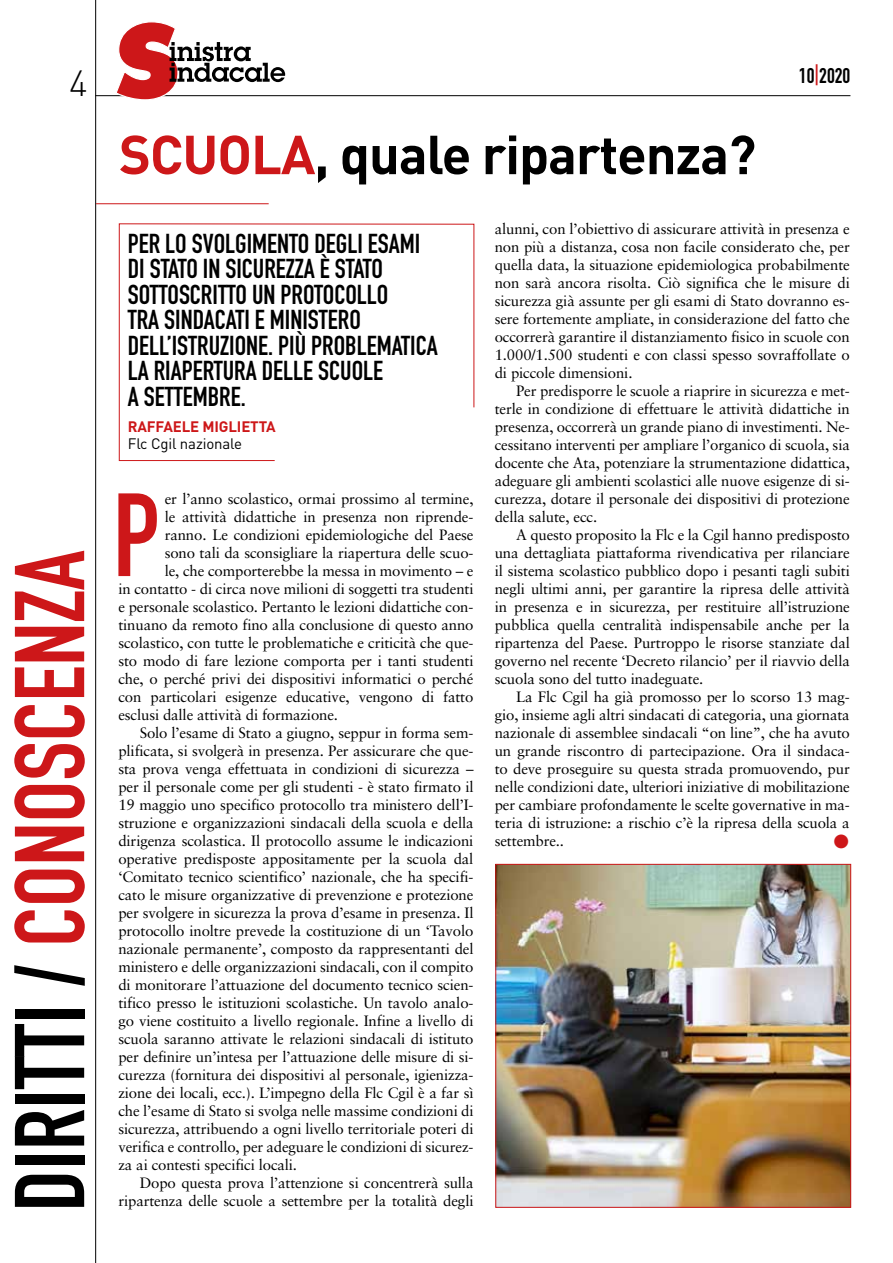
<style>
.page{position:relative;width:893px;height:1263px;background:#fff}
.page>*{position:absolute;margin:0;border:0;box-sizing:border-box;transform-origin:0 0}
.t1{font:116.1px "DIN Engschrift Std";color:#cd1719}
.t2{font:97.35px "DIN Engschrift Std";color:#cd1719}
.t3{font:700 54px "DIN";letter-spacing:-.02em;color:#000}
.t4{font:300 36px "DIN";color:#000}
.t5{font:27px/25.5px "DIN Engschrift Std";color:#000}
.t6{font:21px "DIN Engschrift Std";color:#000}
.t7{font:15px/18px "Sabon";letter-spacing:-.01em;color:#000;text-align:justify}
.t8{font:700 15px "DIN";letter-spacing:-.01em;color:#cd1719}
.t9{font:15px "DIN";letter-spacing:-.01em;color:#000}
.t10{font:15px "Zapf Dingbats IT Cby BT";color:#cd1719}
.s1{color:#000}
.s2{color:#cd1719}
</style>
<div class="page">
<hr style="left:95px;top:95px;width:755px;height:1px;background:#000">
<svg style="left:115px;top:22px;width:170px;height:78px"></svg>
<hr style="left:95px;top:0;width:1px;height:1263px;background:#000">
<hr style="left:96px;top:203px;width:173px;height:1px;background:#cd1719">
<svg style="left:119px;top:223px;width:356px;height:238px"></svg>
<img style="left:497px;top:866px;width:352px;height:340px">
<div style="left:495px;top:864px;width:356px;height:344px;border:1px solid #cd1719"></div>
<h3 class="t4" style="left:69px;top:61px;width:20px">4</h3>
<h2 class="t2" style="left:-7px;top:1211px;width:663px;rotate:-90deg"><span class="s1">DIRITTI /</span> CONOSCENZA</h2>
<h3 class="t3" style="left:119px;top:119px;width:639px"><span class="s2">SCUOLA</span>, quale ripartenza?</h3>
<h3 class="t6" style="left:799px;top:63px;width:53px">10<span class="s2">|</span>2020</h3>
<h3 class="t5" style="left:128px;top:231px;width:311px">PER LO SVOLGIMENTO DEGLI ESAMI<br>DI STATO IN SICUREZZA È STATO<br>SOTTOSCRITTO UN PROTOCOLLO<br>TRA SINDACATI E MINISTERO<br>DELL’ISTRUZIONE. PIÙ PROBLEMATICA<br>LA RIAPERTURA DELLE SCUOLE<br>A SETTEMBRE.</h3>
<p class="t8" style="left:128px;top:417px;width:149px">RAFFAELE MIGLIETTA</p>
<p class="t9" style="left:128px;top:434px;width:116px">Flc Cgil nazionale</p>
<h1 class="t1" style="left:113px;top:467px;width:49px">P</h1>
<p class="t7" style="left:165px;top:490px;width:310px">er l’anno scolastico, ormai prossimo al termine,</p>
<p class="t7" style="left:165px;top:508px;width:310px">le attività didattiche in presenza non riprende-</p>
<p class="t7" style="left:165px;top:526px;width:310px">ranno. Le condizioni epidemiologiche del Paese</p>
<p class="t7" style="left:165px;top:544px;width:310px">sono tali da sconsigliare la riapertura delle scuo-</p>
<p class="t7" style="left:165px;top:562px;width:310px">le, che comporterebbe la messa in movimento – e</p>
<p class="t7" style="left:118px;top:580px;width:357px">in contatto - di circa nove milioni di soggetti tra studenti</p>
<p class="t7" style="left:118px;top:598px;width:357px">e personale scolastico. Pertanto le lezioni didattiche con-</p>
<p class="t7" style="left:118px;top:616px;width:357px">tinuano da remoto fino alla conclusione di questo anno</p>
<p class="t7" style="left:118px;top:634px;width:357px">scolastico, con tutte le problematiche e criticità che que-</p>
<p class="t7" style="left:118px;top:652px;width:357px">sto modo di fare lezione comporta per i tanti studenti</p>
<p class="t7" style="left:118px;top:670px;width:357px">che, o perché privi dei dispositivi informatici o perché</p>
<p class="t7" style="left:118px;top:688px;width:357px">con particolari esigenze educative, vengono di fatto</p>
<p class="t7" style="left:118px;top:706px;width:221px">esclusi dalle attività di formazione.</p>
<p class="t7" style="left:140px;top:724px;width:335px">Solo l’esame di Stato a giugno, seppur in forma sem-</p>
<p class="t7" style="left:118px;top:742px;width:357px">plificata, si svolgerà in presenza. Per assicurare che que-</p>
<p class="t7" style="left:118px;top:760px;width:357px">sta prova venga effettuata in condizioni di sicurezza –</p>
<p class="t7" style="left:118px;top:778px;width:357px">per il personale come per gli studenti - è stato firmato il</p>
<p class="t7" style="left:118px;top:796px;width:357px">19 maggio uno specifico protocollo tra ministero dell’I-</p>
<p class="t7" style="left:118px;top:814px;width:357px">struzione e organizzazioni sindacali della scuola e della</p>
<p class="t7" style="left:118px;top:832px;width:357px">dirigenza scolastica. Il protocollo assume le indicazioni</p>
<p class="t7" style="left:118px;top:850px;width:357px">operative predisposte appositamente per la scuola dal</p>
<p class="t7" style="left:118px;top:868px;width:357px">‘Comitato tecnico scientifico’ nazionale, che ha specifi-</p>
<p class="t7" style="left:118px;top:886px;width:357px">cato le misure organizzative di prevenzione e protezione</p>
<p class="t7" style="left:118px;top:904px;width:357px">per svolgere in sicurezza la prova d’esame in presenza. Il</p>
<p class="t7" style="left:118px;top:922px;width:357px">protocollo inoltre prevede la costituzione di un ‘Tavolo</p>
<p class="t7" style="left:118px;top:940px;width:357px">nazionale permanente’, composto da rappresentanti del</p>
<p class="t7" style="left:118px;top:958px;width:357px">ministero e delle organizzazioni sindacali, con il compito</p>
<p class="t7" style="left:118px;top:976px;width:357px">di monitorare l’attuazione del documento tecnico scien-</p>
<p class="t7" style="left:118px;top:994px;width:357px">tifico presso le istituzioni scolastiche. Un tavolo analo-</p>
<p class="t7" style="left:118px;top:1012px;width:357px">go viene costituito a livello regionale. Infine a livello di</p>
<p class="t7" style="left:118px;top:1030px;width:357px">scuola saranno attivate le relazioni sindacali di istituto</p>
<p class="t7" style="left:118px;top:1048px;width:357px">per definire un’intesa per l’attuazione delle misure di si-</p>
<p class="t7" style="left:118px;top:1066px;width:357px">curezza (fornitura dei dispositivi al personale, igienizza-</p>
<p class="t7" style="left:118px;top:1084px;width:357px">zione dei locali, ecc.). L’impegno della Flc Cgil è a far sì</p>
<p class="t7" style="left:118px;top:1102px;width:357px">che l’esame di Stato si svolga nelle massime condizioni di</p>
<p class="t7" style="left:118px;top:1120px;width:357px">sicurezza, attribuendo a ogni livello territoriale poteri di</p>
<p class="t7" style="left:118px;top:1138px;width:357px">verifica e controllo, per adeguare le condizioni di sicurez-</p>
<p class="t7" style="left:118px;top:1156px;width:180px">za ai contesti specifici locali.</p>
<p class="t7" style="left:140px;top:1174px;width:335px">Dopo questa prova l’attenzione si concentrerà sulla</p>
<p class="t7" style="left:118px;top:1192px;width:357px">ripartenza delle scuole a settembre per la totalità degli</p>
<p class="t7" style="left:495px;top:220px;width:357px">alunni, con l’obiettivo di assicurare attività in presenza e non più a distanza, cosa non facile considerato che, per quella data, la situazione epidemiologica probabilmente non sarà ancora risolta. Ciò significa che le misure di sicurezza già assunte per gli esami di Stato dovranno es&shy;sere fortemente ampliate, in considerazione del fatto che occorrerà garantire il distanziamento fisico in scuole con 1.000/1.500 studenti e con classi spesso sovraffollate o di piccole dimensioni.</p>
<p class="t7" style="left:495px;top:382px;width:357px;text-indent:21px">Per predisporre le scuole a riaprire in sicurezza e met&shy;terle in condizione di effettuare le attività didattiche in presenza, occorrerà un grande piano di investimenti. Ne&shy;cessitano interventi per ampliare l’organico di scuola, sia docente che Ata, potenziare la strumentazione didattica, adeguare gli ambienti scolastici alle nuove esigenze di si&shy;curezza, dotare il personale dei dispositivi di protezione della salute, ecc.</p>
<p class="t7" style="left:495px;top:526px;width:357px;text-indent:21px">A questo proposito la Flc e la Cgil hanno predisposto una dettagliata piattaforma rivendicativa per rilanciare il sistema scolastico pubblico dopo i pesanti tagli subiti negli ultimi anni, per garantire la ripresa delle attività in presenza e in sicurezza, per restituire all’istruzione pubblica quella centralità indispensabile anche per la ripartenza del Paese. Purtroppo le risorse stanziate dal governo nel recente ‘Decreto rilancio’ per il riavvio della scuola sono del tutto inadeguate.</p>
<p class="t7" style="left:495px;top:688px;width:357px;text-indent:21px">La Flc Cgil ha già promosso per lo scorso 13 mag&shy;gio, insieme agli altri sindacati di categoria, una giornata nazionale di assemblee sindacali “on line”, che ha avuto un grande riscontro di partecipazione. Ora il sindaca&shy;to deve proseguire su questa strada promuovendo, pur nelle condizioni date, ulteriori iniziative di mobilitazione per cambiare profondamente le scelte governative in ma&shy;teria di istruzione: a rischio c’è la ripresa della scuola a settembre..</p>
<p class="t10" style="left:834px;top:834px;width:16px">●</p>
</div>
